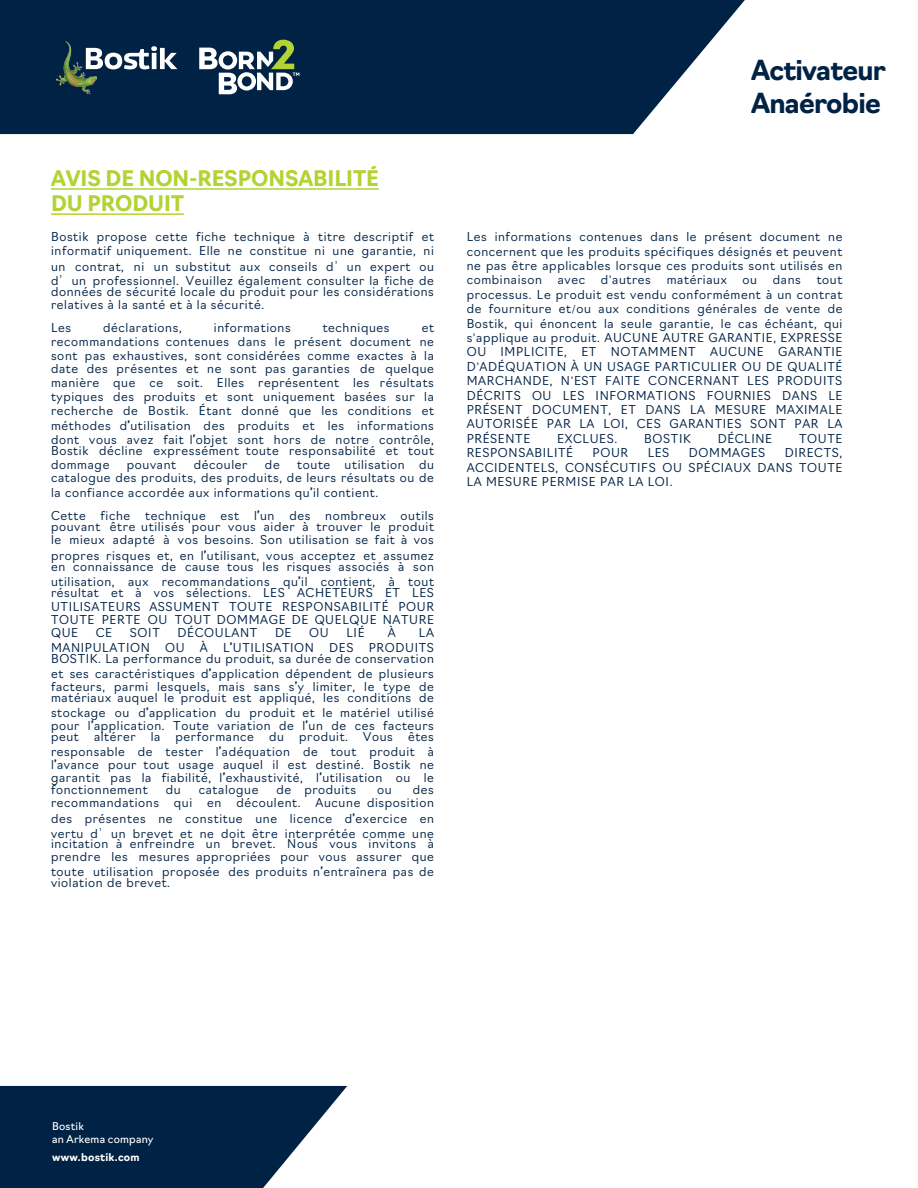
<style>
.page{position:relative;width:918px;height:1188px;background:#fff}
.page>*{position:absolute;margin:0;border:0;box-sizing:border-box;transform-origin:0 0}
.Product_name{font:700 27px/32.4px "Navigo";letter-spacing:-.03em;color:#002245}
.title1{font:700 21px/25.2px "Navigo";letter-spacing:-.005em;color:#b3d234}
.text_main{font:300 12px/14.4px "Navigo";letter-spacing:.055em;color:#002245}
.t1{font:10.5px/13.5px "Navigo";letter-spacing:.02em;color:#fff}
.t2{font:700 10.5px "Navigo";letter-spacing:.02em;color:#fff}
.s1{font-family:"Adobe Gothic Std"}
.s2{font-family:"Impact";font-weight:400}
.s3{font-family:"Minion Pro";font-weight:400}
</style>
<div class="page">
<svg style="left:0;top:0;width:745px;height:134px;background:#153454"></svg>
<svg style="left:0;top:1086px;width:347px;height:102px;background:#1e3c5b"></svg>
<svg style="left:199px;top:40px;width:100px;height:54px"></svg>
<img style="left:58px;top:40px;width:41px;height:55px">
<img style="left:56px;top:41px;width:41px;height:52px">
<svg style="left:86px;top:46px;width:91px;height:23px"></svg>
<hr style="left:51px;top:188px;width:328px;height:2px;background:#b3d234">
<hr style="left:51px;top:214px;width:133px;height:1px;background:#b3d234">
<p class="title1" style="left:51px;top:164px;width:329px">AVIS DE NON-RESPONSABILITÉ<br>DU PRODUIT</p>
<p class="text_main" style="left:51px;top:229px;width:384px;line-height:13.6px">Bostik propose cette fiche technique à titre descriptif et informatif uniquement. Elle ne constitue ni une garantie, ni</p>
<p class="text_main" style="left:51px;top:259px;width:384px;line-height:13.6px">un contrat, ni un substitut aux conseils d<span class="s1">’</span>un expert ou d<span class="s1">’</span>un professionnel. Veuillez également consulter la fiche de</p>
<p class="text_main" style="left:51px;top:284px;width:384px;line-height:13.6px">données de sécurité locale du produit pour les considérations relatives à la santé et à la sécurité.</p>
<p class="text_main" style="left:51px;top:319px;width:22px">Les</p>
<p class="text_main" style="left:103px;top:319px;width:80px">déclarations,</p>
<p class="text_main" style="left:214px;top:319px;width:78px">informations</p>
<p class="text_main" style="left:323px;top:319px;width:68px">techniques</p>
<p class="text_main" style="left:51px;top:320px;width:384px;line-height:13.8px;text-align:justify;text-indent:371px">et recommandations contenues dans le présent document ne sont pas exhaustives, sont considérées comme exactes à la date des présentes et ne sont pas garanties de quelque manière que ce soit. Elles représentent les résultats typiques des produits et sont uniquement basées sur la recherche de Bostik. Étant donné que les conditions et</p>
<p class="text_main" style="left:51px;top:418px;width:384px;line-height:13.4px">méthodes d<span class="s2">’</span>utilisation des produits et les informations dont vous avez fait l<span class="s2">’</span>objet sont hors de notre contrôle,</p>
<p class="text_main" style="left:51px;top:443px;width:384px;line-height:13.4px">Bostik décline expressément toute responsabilité et tout dommage</p>
<p class="text_main" style="left:51px;top:457px;width:384px;line-height:13.4px;text-align:right">toute utilisation du<br>catalogue des produits, des produits, de leurs résultats ou de</p>
<p class="text_main" style="left:51px;top:481px;width:384px;line-height:22.8px">la confiance accordée aux informations qu<span class="s2">’</span>il contient.<br>Cette fiche technique est l<span class="s2">’</span>un des nombreux outils</p>
<p class="text_main" style="left:51px;top:518px;width:384px;line-height:13.6px">pouvant être utilisés pour vous aider à trouver le produit le mieux adapté à vos besoins. Son utilisation se fait à vos</p>
<p class="text_main" style="left:51px;top:550px;width:384px;line-height:10.4px">propres risques et, en l<span class="s2">’</span>utilisant, vous acceptez et assumez en connaissance de cause tous les risques associés à son</p>
<p class="text_main" style="left:51px;top:575px;width:384px;line-height:11.6px">utilisation, aux recommandations qu<span class="s2">’</span>il contient, à tout résultat et à vos sélections. LES ACHETEURS ET LES</p>
<p class="text_main" style="left:51px;top:599px;width:384px;line-height:13.2px;text-align:justify">UTILISATEURS ASSUMENT TOUTE RESPONSABILITÉ POUR TOUTE PERTE OU TOUT DOMMAGE DE QUELQUE NATURE QUE</p>
<p class="text_main" style="left:127px;top:456px;width:51px">pouvant</p>
<p class="text_main" style="left:194px;top:456px;width:55px">découler</p>
<p class="text_main" style="left:265px;top:456px;width:16px">de</p>
<p class="text_main" style="left:96px;top:624px;width:18px">CE</p>
<p class="text_main" style="left:130px;top:624px;width:31px">SOIT</p>
<p class="text_main" style="left:178px;top:624px;width:81px">DÉCOULANT</p>
<p class="text_main" style="left:275px;top:624px;width:18px">DE</p>
<p class="text_main" style="left:309px;top:624px;width:21px">OU</p>
<p class="text_main" style="left:347px;top:624px;width:20px">LIÉ</p>
<p class="text_main" style="left:388px;top:624px;width:9px">À</p>
<p class="text_main" style="left:419px;top:624px;width:17px">LA</p>
<p class="text_main" style="left:51px;top:640px;width:100px">MANIPULATION</p>
<p class="text_main" style="left:165px;top:640px;width:21px">OU</p>
<p class="text_main" style="left:200px;top:640px;width:9px">À</p>
<p class="text_main" style="left:223px;top:640px;width:92px">L<span class="s2">’</span>UTILISATION</p>
<p class="text_main" style="left:329px;top:640px;width:26px">DES</p>
<p class="text_main" style="left:51px;top:642px;width:384px;line-height:10.4px;text-align:right">PRODUITS<br>BOSTIK. La performance du produit, sa durée de conservation</p>
<p class="text_main" style="left:51px;top:666px;width:384px;line-height:12.8px">et ses caractéristiques d<span class="s2">’</span>application dépendent de plusieurs facteurs, parmi lesquels, mais sans s<span class="s2">’</span>y limiter, le type de</p>
<p class="text_main" style="left:51px;top:689px;width:384px;line-height:15.3px">matériaux auquel le produit est appliqué, les conditions de stockage ou d<span class="s2">’</span>application du produit et le matériel utilisé</p>
<p class="text_main" style="left:51px;top:719px;width:384px;line-height:11.1px">pour l<span class="s2">’</span>application. Toute variation de l<span class="s2">’</span>un de ces facteurs peut</p>
<p class="text_main" style="left:94px;top:728px;width:43px">altérer</p>
<p class="text_main" style="left:151px;top:728px;width:11px">la</p>
<p class="text_main" style="left:176px;top:728px;width:80px">performance</p>
<p class="text_main" style="left:269px;top:728px;width:16px">du</p>
<p class="text_main" style="left:299px;top:728px;width:50px">produit.</p>
<p class="text_main" style="left:363px;top:728px;width:31px">Vous</p>
<p class="text_main" style="left:51px;top:728px;width:384px;line-height:15.3px;text-align:right">êtes<br>responsable de tester l<span class="s2">’</span>adéquation de tout produit à</p>
<p class="text_main" style="left:51px;top:757px;width:384px;line-height:13px">l<span class="s2">’</span>avance pour tout usage auquel il est destiné. Bostik ne garantit pas la fiabilité, l<span class="s2">’</span>exhaustivité, l<span class="s2">’</span>utilisation ou le</p>
<p class="text_main" style="left:51px;top:781px;width:98px">fonctionnement</p>
<p class="text_main" style="left:166px;top:781px;width:16px">du</p>
<p class="text_main" style="left:199px;top:781px;width:61px">catalogue</p>
<p class="text_main" style="left:277px;top:781px;width:81px">de produits</p>
<p class="text_main" style="left:377px;top:781px;width:16px">ou</p>
<p class="text_main" style="left:51px;top:782px;width:384px;line-height:13.6px;text-align:right">des<br>recommandations qui en découlent. Aucune disposition</p>
<p class="text_main" style="left:51px;top:811px;width:384px">des présentes ne constitue une licence d<span class="s2">’</span>exercice en vertu d<span class="s1">’</span>un brevet et ne doit être interprétée comme une</p>
<p class="text_main" style="left:51px;top:836px;width:384px;line-height:13px">incitation à enfreindre un brevet. Nous vous invitons à prendre les mesures appropriées pour vous assurer que</p>
<p class="text_main" style="left:51px;top:866px;width:384px;line-height:10.4px">toute utilisation proposée des produits n<span class="s2">’</span>entraînera pas de violation de brevet.</p>
<p class="Product_name" style="left:751px;top:52px;width:136px">Activateur<br>Anaérobie</p>
<p class="text_main" style="left:467px;top:229px;width:377px;text-align:justify">Les informations contenues dans le présent document ne concernent que les produits spécifiques désignés et peuvent ne pas être applicables lorsque ces produits sont utilisés en combinaison</p>
<p class="text_main" style="left:558px;top:272px;width:29px">avec</p>
<p class="text_main" style="left:601px;top:272px;width:52px">d<span class="s3">’</span>autres</p>
<p class="text_main" style="left:667px;top:272px;width:62px">matériaux</p>
<p class="text_main" style="left:743px;top:272px;width:16px">ou</p>
<p class="text_main" style="left:773px;top:272px;width:30px">dans</p>
<p class="text_main" style="left:467px;top:272px;width:377px;text-align:justify;text-indent:350px">tout processus. Le produit est vendu conformément à un contrat de fourniture et<span class="s3">/</span>ou aux conditions générales de vente de Bostik, qui énoncent la seule garantie, le cas échéant, qui s<span class="s3">’</span>applique au produit. AUCUNE AUTRE GARANTIE, EXPRESSE OU IMPLICITE, ET NOTAMMENT AUCUNE GARANTIE D<span class="s3">’</span>ADÉQUATION À UN USAGE PARTICULIER OU DE QUALITÉ MARCHANDE, N<span class="s3">’</span>EST FAITE CONCERNANT LES PRODUITS DÉCRITS OU LES INFORMATIONS FOURNIES DANS LE PRÉSENT DOCUMENT, ET DANS LA MESURE MAXIMALE AUTORISÉE PAR LA LOI, CES GARANTIES SONT PAR LA PRÉSENTE</p>
<p class="text_main" style="left:557px;top:430px;width:62px">EXCLUES.</p>
<p class="text_main" style="left:644px;top:430px;width:48px">BOSTIK</p>
<p class="text_main" style="left:718px;top:430px;width:56px">DÉCLINE</p>
<p class="text_main" style="left:799px;top:430px;width:45px">TOUTE</p>
<p class="text_main" style="left:467px;top:445px;width:108px">RESPONSABILITÉ</p>
<p class="text_main" style="left:593px;top:445px;width:37px">POUR</p>
<p class="text_main" style="left:648px;top:445px;width:23px">LES</p>
<p class="text_main" style="left:689px;top:445px;width:78px">DOMMAGES</p>
<p class="text_main" style="left:467px;top:445px;width:377px;text-align:justify;text-indent:318px">DIRECTS, ACCIDENTELS, CONSÉCUTIFS OU SPÉCIAUX DANS TOUTE LA MESURE PERMISE PAR LA LOI.</p>
<p class="t1" style="left:52px;top:1119px;width:103px">Bostik<br>an Arkema company</p>
<p class="t2" style="left:52px;top:1149px;width:89px">www.bostik.com</p>
</div>
